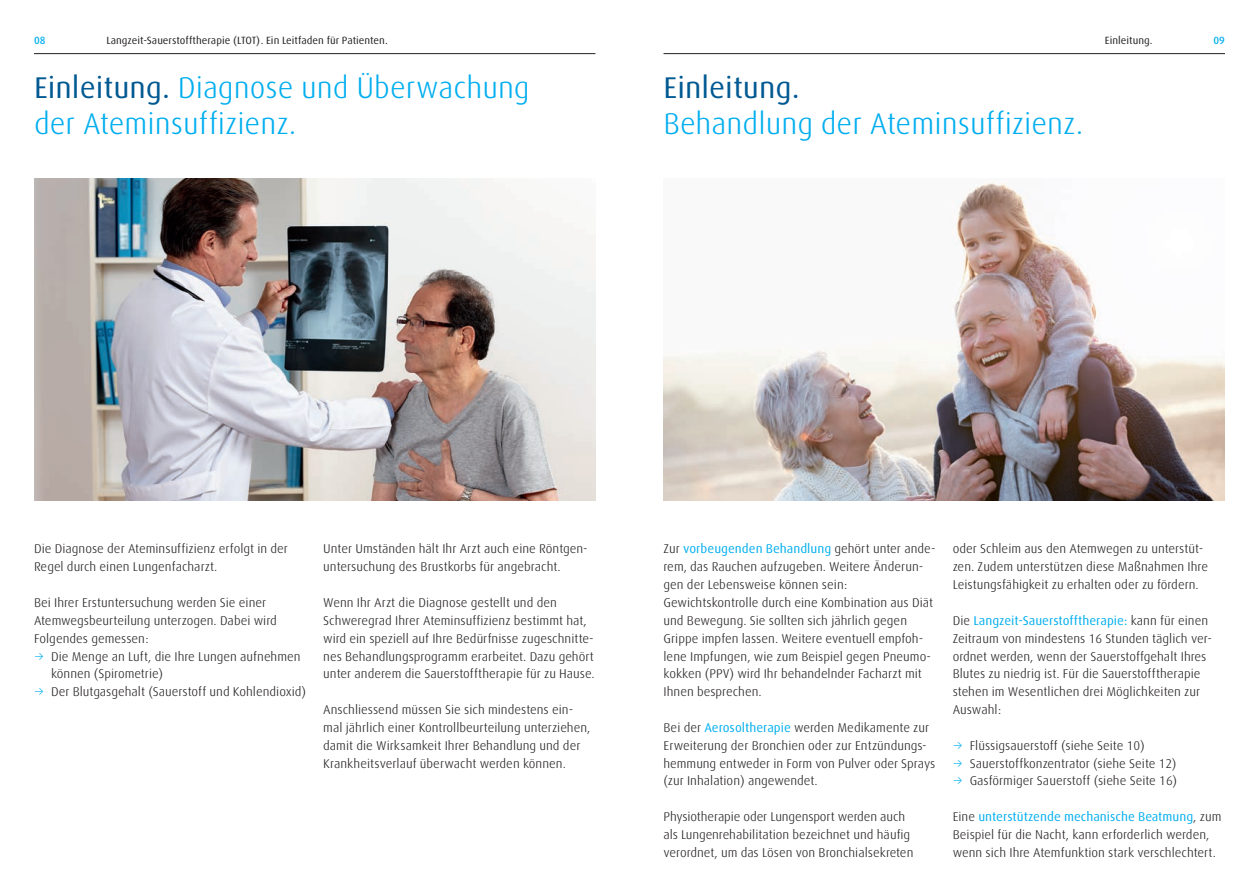
<style>
.page{position:relative;width:1259px;height:893px;background:#fff}
.page>*{position:absolute;margin:0;border:0;box-sizing:border-box;transform-origin:0 0}
.t1{font:300 30px/36px "Linde Dax Global";color:#00aeef}
.t2{font:30px "Linde Dax Global";color:#005992}
.t3{font:300 12.75px/17.9px "Linde Dax Global";color:#231f20}
.t4{font:10.5px "Linde Dax Global";color:#231f20}
.t5{font:500 10.5px "Linde Dax Global";color:#00aeef}
.s1{font-weight:400;color:#005992}
.s2{color:#00aeef}
.s3{font-weight:400;color:#00aeef}
</style>
<div class="page">
<img style="left:34px;top:179px;width:561px;height:321px">
<img style="left:663px;top:182px;width:562px;height:318px">
<hr style="left:663px;top:53px;width:562px;height:1px;background:#231f20">
<hr style="left:34px;top:53px;width:561px;height:1px;background:#231f20">
<p class="t4" style="left:106px;top:34px;width:283px">Langzeit-Sauerstofftherapie (LTOT). Ein Leitfaden für Patienten.</p>
<p class="t5" style="left:34px;top:34px;width:13px">08</p>
<p class="t4" style="left:1105px;top:34px;width:49px">Einleitung.</p>
<p class="t5" style="left:1213px;top:34px;width:13px">09</p>
<h1 class="t1" style="left:34px;top:70px;width:497px"><span class="s1">Einleitung.</span> Diagnose und Überwachung der Ateminsuffizienz.</h1>
<h1 class="t2" style="left:663px;top:70px;width:138px">Einleitung.</h1>
<h1 class="t1" style="left:663px;top:106px;width:421px">Behandlung der Ateminsuffizienz.</h1>
<p class="t3" style="left:34px;top:540px;width:255px">Die Diagnose der Ateminsuffizienz erfolgt in der<br>Regel durch einen Lungenfacharzt.</p>
<p class="t3" style="left:34px;top:594px;width:244px">Bei Ihrer Erstuntersuchung werden Sie einer<br>Atemwegsbeurteilung unterzogen. Dabei wird<br>Folgendes gemessen:</p>
<p class="t3" style="left:51px;top:647px;width:251px;text-indent:-17px"><span class="s2">→</span> Die Menge an Luft, die Ihre Lungen aufnehmen können (Spirometrie)</p>
<p class="t3" style="left:34px;top:683px;width:274px"><span class="s2">→</span> Der Blutgasgehalt (Sauerstoff und Kohlendioxid)</p>
<p class="t3" style="left:323px;top:540px;width:266px">Unter Umständen hält Ihr Arzt auch eine Röntgen&shy;untersuchung des Brustkorbs für angebracht.</p>
<p class="t3" style="left:323px;top:594px;width:273px">Wenn Ihr Arzt die Diagnose gestellt und den Schweregrad Ihrer Ateminsuffizienz bestimmt hat, wird ein speziell auf Ihre Bedürfnisse zugeschnitte&shy;nes Behandlungsprogramm erarbeitet. Dazu gehört unter anderem die Sauerstofftherapie für zu Hause.</p>
<p class="t3" style="left:323px;top:701px;width:269px">Anschliessend müssen Sie sich mindestens ein&shy;mal jährlich einer Kontrollbeurteilung unterziehen, damit die Wirksamkeit Ihrer Behandlung und der Krankheitsverlauf überwacht werden können.</p>
<p class="t3" style="left:663px;top:540px;width:273px">Zur <span class="s3">vorbeugenden Behandlung</span> gehört unter ande&shy;rem, das Rauchen aufzugeben. Weitere Änderun&shy;gen der Lebensweise können sein:<br>Gewichtskontrolle durch eine Kombination aus Diät und Bewegung. Sie sollten sich jährlich gegen Grippe impfen lassen. Weitere eventuell empfoh&shy;lene Impfungen, wie zum Beispiel gegen Pneumo&shy;kokken (PPV) wird Ihr behandelnder Facharzt mit Ihnen besprechen.</p>
<p class="t3" style="left:663px;top:719px;width:273px">Bei der <span class="s3">Aerosoltherapie</span> werden Medikamente zur Erweiterung der Bronchien oder zur Entzündungs&shy;hemmung entweder in Form von Pulver oder Sprays (zur Inhalation) angewendet.</p>
<p class="t3" style="left:663px;top:808px;width:251px">Physiotherapie oder Lungensport werden auch als Lungenrehabilitation bezeichnet und häufig verordnet, um das Lösen von Bronchialsekreten</p>
<p class="t3" style="left:952px;top:540px;width:257px">oder Schleim aus den Atemwegen zu unterstüt&shy;zen. Zudem unterstützen diese Maßnahmen Ihre<br>Leistungsfähigkeit zu erhalten oder zu fördern.</p>
<p class="t3" style="left:952px;top:611px;width:261px">Die <span class="s3">Langzeit-Sauerstofftherapie:</span> kann für einen Zeitraum von mindestens 16 Stunden täglich ver&shy;ordnet werden, wenn der Sauerstoffgehalt Ihres Blutes zu niedrig ist. Für die Sauerstofftherapie stehen im Wesentlichen drei Möglichkeiten zur Auswahl:</p>
<p class="t3" style="left:952px;top:736px;width:194px"><span class="s2">→</span> Flüssigsauerstoff (siehe Seite 10)</p>
<p class="t3" style="left:952px;top:754px;width:225px"><span class="s2">→</span> Sauerstoffkonzentrator (siehe Seite 12)</p>
<p class="t3" style="left:952px;top:772px;width:226px"><span class="s2">→</span> Gasförmiger Sauerstoff (siehe Seite 16)</p>
<p class="t3" style="left:952px;top:808px;width:270px">Eine <span class="s3">unterstützende mechanische Beatmung</span>, zum<br>Beispiel für die Nacht, kann erforderlich werden, wenn sich Ihre Atemfunktion stark verschlechtert.</p>
</div>
